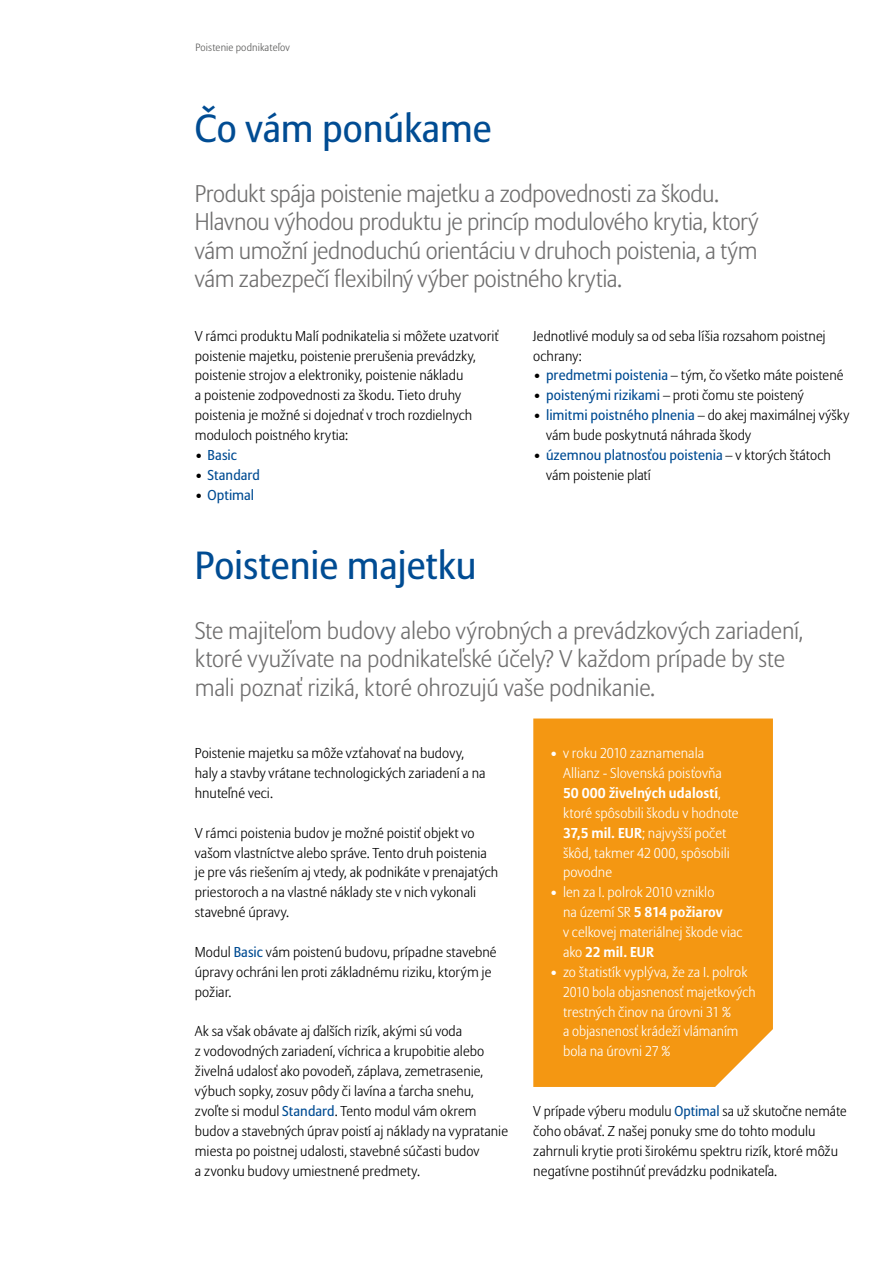
<style>
.page{position:relative;width:893px;height:1263px;background:#fff}
.page>*{position:absolute;margin:0;border:0;box-sizing:border-box;transform-origin:0 0}
.t1{font:39px "Allianz Sans";color:#004c93}
.t2{font:300 24px/28.5px "Allianz Sans";letter-spacing:-.015em;color:#706f6f}
.t3{font:300 14.25px/20px "Allianz Sans";color:#000}
.t4{font:300 14.25px/20px "Allianz Sans";color:#fff}
.t5{font:14.25px "Allianz Sans";color:#004c93}
.t6{font:300 10.5px "Allianz Sans";letter-spacing:.015em;color:#575756}
.s1{font-weight:700;color:#000}
.s2{font-weight:700}
.s3{font-weight:400;color:#004c93}
</style>
<div class="page">
<div style="left:533px;top:718px;width:240px;height:369px;background:#f49712"></div>
<p class="t6" style="left:195px;top:41px;width:96px">Poistenie podnikateľov</p>
<h1 class="t1" style="left:195px;top:105px;width:298px">Čo vám ponúkame</h1>
<h2 class="t2" style="left:195px;top:180px;width:565px">Produkt spája poistenie majetku a zodpovednosti za škodu.<br>Hlavnou výhodou produktu je princíp modulového krytia, ktorý vám umožní jednoduchú orientáciu v druhoch poistenia, a tým vám zabezpečí flexibilný výber poistného krytia.</h2>
<p class="t3" style="left:195px;top:326px;width:305px">V rámci produktu Malí podnikatelia si môžete uzatvoriť poistenie majetku, poistenie prerušenia prevádzky, poistenie strojov a elektroniky, poistenie nákladu<br>a poistenie zodpovednosti za škodu. Tieto druhy poistenia je možné si dojednať v troch rozdielnych moduloch poistného krytia:</p>
<p class="t5" style="left:195px;top:446px;width:44px"><span class="s1">•</span> Basic</p>
<p class="t5" style="left:195px;top:466px;width:67px"><span class="s1">•</span> Standard</p>
<p class="t5" style="left:195px;top:486px;width:61px"><span class="s1">•</span> Optimal</p>
<p class="t3" style="left:533px;top:326px;width:294px">Jednotlivé moduly sa od seba líšia rozsahom poistnej ochrany:</p>
<p class="t3" style="left:533px;top:366px;width:312px"><span class="s2">•</span> <span class="s3">predmetmi poistenia</span> – tým, čo všetko máte poistené</p>
<p class="t3" style="left:533px;top:386px;width:272px"><span class="s2">•</span> <span class="s3">poistenými rizikami</span> – proti čomu ste poistený</p>
<p class="t3" style="left:546px;top:406px;width:305px;text-indent:-13px"><span class="s2">•</span> <span class="s3">limitmi poistného plnenia</span> – do akej maximálnej výšky vám bude poskytnutá náhrada škody</p>
<p class="t3" style="left:546px;top:446px;width:286px;text-indent:-13px"><span class="s2">•</span> <span class="s3">územnou platnosťou poistenia</span> – v ktorých štátoch vám poistenie platí</p>
<h1 class="t1" style="left:195px;top:542px;width:283px">Poistenie majetku</h1>
<h2 class="t2" style="left:195px;top:617px;width:610px">Ste majiteľom budovy alebo výrobných a prevádzkových zariadení, ktoré využívate na podnikateľské účely? V každom prípade by ste mali poznať riziká, ktoré ohrozujú vaše podnikanie.</h2>
<p class="t3" style="left:195px;top:744px;width:292px">Poistenie majetku sa môže vzťahovať na budovy, haly a stavby vrátane technologických zariadení a na hnuteľné veci.</p>
<p class="t3" style="left:195px;top:823px;width:305px">V rámci poistenia budov je možné poistiť objekt vo vašom vlastníctve alebo správe. Tento druh poistenia je pre vás riešením aj vtedy, ak podnikáte v prenajatých priestoroch a na vlastné náklady ste v nich vykonali stavebné úpravy.</p>
<p class="t3" style="left:195px;top:942px;width:303px">Modul <span class="s3">Basic</span> vám poistenú budovu, prípadne stavebné úpravy ochráni len proti základnému riziku, ktorým je požiar.</p>
<p class="t3" style="left:195px;top:1022px;width:315px">Ak sa však obávate aj ďalších rizík, akými sú voda<br>z vodovodných zariadení, víchrica a krupobitie alebo živelná udalosť ako povodeň, záplava, zemetrasenie, výbuch sopky, zosuv pôdy či lavína a ťarcha snehu, zvoľte si modul <span class="s3">Standard</span>. Tento modul vám okrem budov a stavebných úprav poistí aj náklady na vypratanie miesta po poistnej udalosti, stavebné súčasti budov<br>a zvonku budovy umiestnené predmety.</p>
<p class="t4" style="left:563px;top:744px;width:177px;text-indent:-13px">• v roku 2010 zaznamenala<br>Allianz - Slovenská poisťovňa<br><span class="s2">50 000 živelných udalostí</span>, ktoré spôsobili škodu v hodnote<br><span class="s2">37,5 mil. EUR</span>; najvyšší počet škôd, takmer 42 000, spôsobili povodne</p>
<p class="t4" style="left:563px;top:883px;width:181px;text-indent:-13px">• len za I. polrok 2010 vzniklo<br>na území SR <span class="s2">5 814 požiarov<br></span>v celkovej materiálnej škode viac ako <span class="s2">22 mil. EUR</span></p>
<p class="t4" style="left:563px;top:962px;width:194px;text-indent:-13px">• zo štatistík vyplýva, že za I. polrok<br>2010 bola objasnenosť majetkových trestných činov na úrovni 31 %<br>a objasnenosť krádeží vlámaním bola na úrovni 27 %</p>
<p class="t3" style="left:533px;top:1101px;width:315px">V prípade výberu modulu <span class="s3">Optimal</span> sa už skutočne nemáte čoho obávať. Z našej ponuky sme do tohto modulu zahrnuli krytie proti širokému spektru rizík, ktoré môžu negatívne postihnúť prevádzku podnikateľa.</p>
</div>
